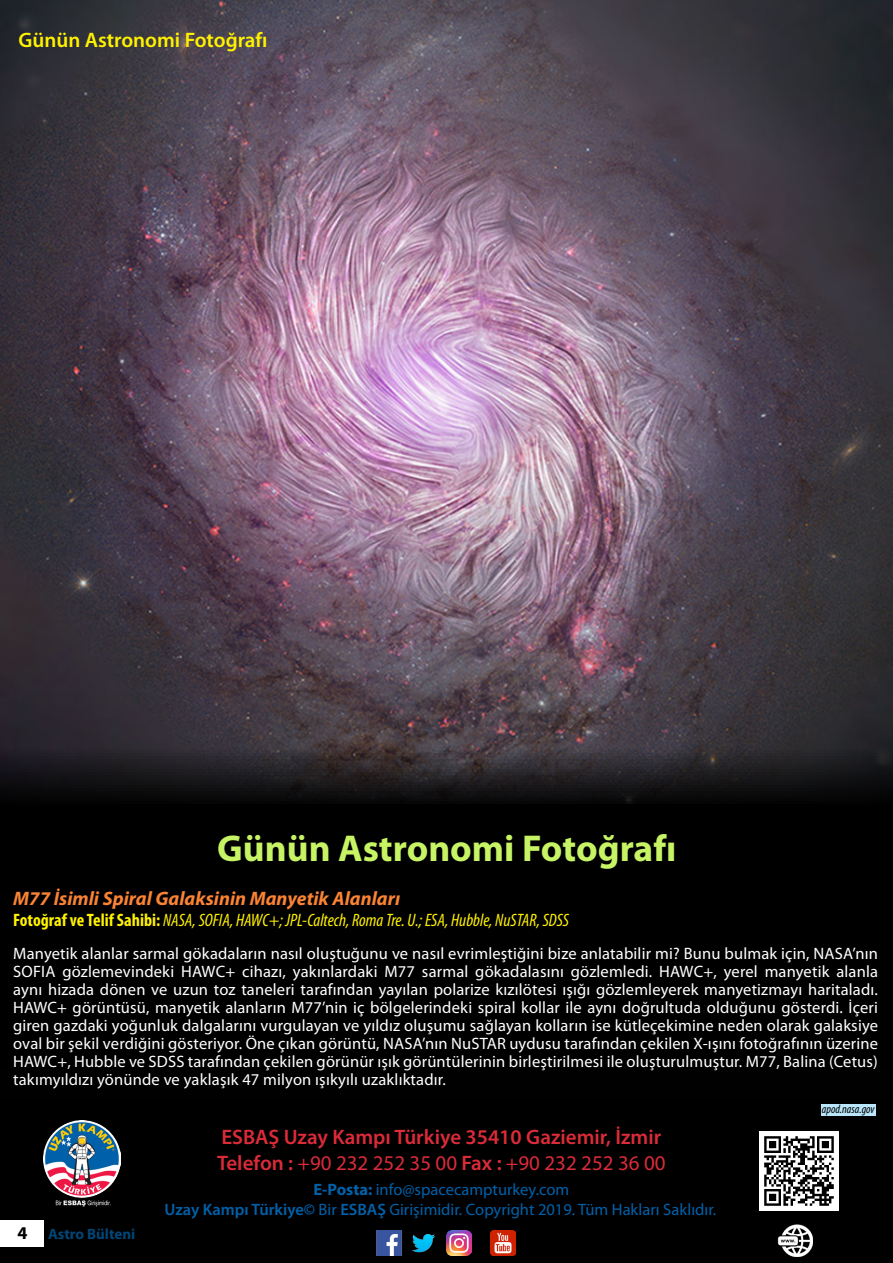
<style>
.page{position:relative;width:893px;height:1263px;background:#fff}
.page>*{position:absolute;margin:0;border:0;box-sizing:border-box;transform-origin:0 0}
.t1{font:700 37.5px "Myriad Pro";color:#c7f464}
.t2{font:600 21px/25.5px "Myriad Pro";color:#db2b39}
.t3{font:600 21px "Myriad Pro";color:#fff200}
.t4{font:italic 700 19.5px "Myriad Pro";color:#fa8334}
.t5{font:italic condensed 18px "Myriad Pro";color:#fff200}
.t6{font:700 18px "Myriad Pro";color:#000}
.t7{font:16.5px/18px "Myriad Pro";letter-spacing:.01em;color:#fff;text-align:justify}
.t8{font:16.5px/20px "Myriad Pro";color:#0061aa;text-align:center}
.t9{font:700 15px "Myriad Pro";color:#004677}
.t10{font:italic condensed 12px "Myriad Pro";color:#000}
.s1{font-weight:700;font-style:normal}
.s2{font-weight:400}
.s3{font-weight:700}
.s4{font-weight:600}
</style>
<div class="page">
<div style="left:0;top:793px;width:893px;height:470px;background:#000"></div>
<div style="left:0;top:1219px;width:47px;height:26px;background:linear-gradient(to bottom,#000,#000)"></div>
<div style="left:0;top:1220px;width:43px;height:27px;background:#fff"></div>
<img style="left:376px;top:1230px;width:26px;height:26px">
<img style="left:446px;top:1230px;width:26px;height:26px">
<img style="left:412px;top:1234px;width:23px;height:19px">
<img style="left:490px;top:1230px;width:25px;height:26px">
<img style="left:0;top:0;width:893px;height:804px">
<img style="left:778px;top:1225px;width:35px;height:32px">
<img style="left:44px;top:1121px;width:77px;height:86px">
<img style="left:760px;top:1132px;width:78px;height:78px">
<div style="left:822px;top:1104px;width:54px;height:12px;background:#b9e6fa"></div>
<p class="t3" style="left:18px;top:27px;width:251px">Günün Astronomi Fotoğrafı</p>
<h1 class="t1" style="left:217px;top:824px;width:461px">Günün Astronomi Fotoğrafı</h1>
<p class="t4" style="left:13px;top:885px;width:388px">M77 İsimli Spiral Galaksinin Manyetik Alanları</p>
<p class="t5" style="left:13px;top:909px;width:557px"><span class="s1">Fotoğraf ve Telif Sahibi:</span> NASA, SOFIA, HAWC+; JPL-Caltech, Roma Tre. U.; ESA, Hubble, NuSTAR, SDSS</p>
<p class="t7" style="left:13px;top:944px;width:866px">Manyetik alanlar sarmal gökadaların nasıl oluştuğunu ve nasıl evrimleştiğini bize anlatabilir mi? Bunu bulmak için, NASA’nın SOFIA gözlemevindeki HAWC+ cihazı, yakınlardaki M77 sarmal gökadalasını gözlemledi. HAWC+, yerel manyetik alanla aynı hizada dönen ve uzun toz taneleri tarafından yayılan polarize kızılötesi ışığı gözlemleyerek manyetizmayı haritaladı.<br>HAWC+ görüntüsü, manyetik alanların M77’nin iç bölgelerindeki spiral kollar ile aynı doğrultuda olduğunu gösterdi. İçeri giren gazdaki yoğunluk dalgalarını vurgulayan ve yıldız oluşumu sağlayan kolların ise kütleçekimine neden olarak galaksiye oval bir şekil verdiğini gösteriyor. Öne çıkan görüntü, NASA’nın NuSTAR uydusu tarafından çekilen X-ışını fotoğrafının üzerine HAWC+, Hubble ve SDSS tarafından çekilen görünür ışık görüntülerinin birleştirilmesi ile oluşturulmuştur. M77, Balina (Cetus) takımyıldızı yönünde ve yaklaşık 47 milyon ışıkyılı uzaklıktadır.</p>
<p class="t6" style="left:18px;top:1221px;width:11px">4</p>
<p class="t9" style="left:48px;top:1224px;width:89px">Astro Bülteni</p>
<p class="t2" style="left:217px;top:1124px;width:450px">ESBAŞ Uzay Kampı Türkiye 35410 Gaziemir, İzmir<br>Telefon : <span class="s2">+90 232 252 35 00</span> Fax : <span class="s2">+90 232 252 36 00</span></p>
<p class="t8" style="left:165px;top:1179px;width:553px"><span class="s3">E-Posta:</span> info@spacecampturkey.com<br><span class="s4">Uzay Kampı Türkiye©</span> Bir <span class="s4">ESBAŞ</span> Girişimidir. Copyright 2019. Tüm Hakları Saklıdır.</p>
<p class="t10" style="left:822px;top:1102px;width:54px">apod.nasa.gov</p>
</div>
